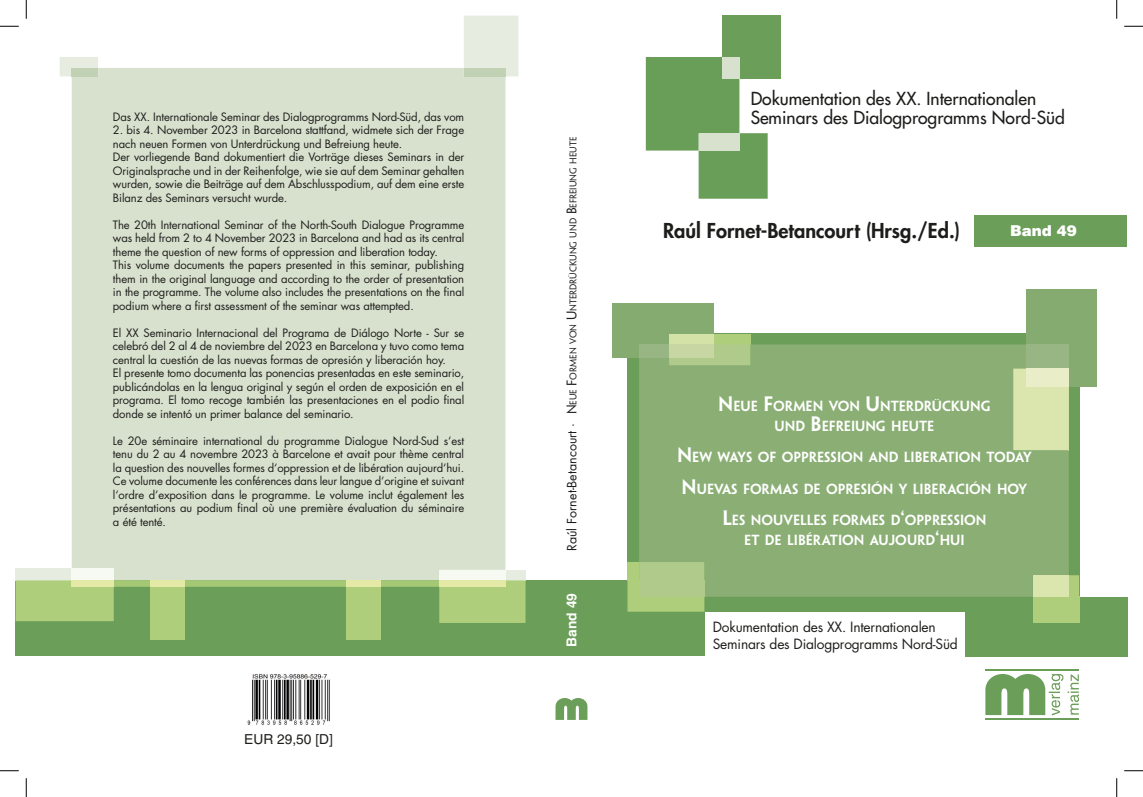
<style>
.page{position:relative;width:1143px;height:797px;background:#fff}
.page>*{position:absolute;margin:0;border:0;box-sizing:border-box;transform-origin:0 0}
.t1{font:800 20px "Futura Std";color:#1d1d1b}
.t2{font:500 17.5px/18.8px "Futura Std";color:#1d1d1b}
.t3{font:900 15px "Helvetica LT Std";color:#fff}
.t4{font:13.75px/16.5px "Futura Std";letter-spacing:-.015em;color:#1d1d1b}
.t5{font:13.75px "Helvetica LT Std";color:#1d1d1b}
.t6{font:700 13.75px "Helvetica LT Std";color:#fff}
.t7{font:600 13.12px/20px "Penumbra Flare Std";color:#fff;text-align:center}
.t8{font:12.5px "Futura Std";color:#1d1d1b}
.t9{font:11.25px/13.5px "Futura Std";letter-spacing:-.01em;color:#1d1d1b}
.t10{font:8.75px "Penumbra Flare Std";color:#1d1d1b}
.s1{font-size:12.5px}
.s2{font-size:18.75px}
</style>
<div class="page">
<div style="left:974px;top:215px;width:153px;height:32px;background:#6b9e58"></div>
<div style="left:722px;top:16px;width:58px;height:63px;background:#6b9e58"></div>
<svg style="left:646px;top:57px;width:121px;height:142px"></svg>
<div style="left:722px;top:57px;width:17px;height:22px;background:#d8e1cd"></div>
<div style="left:698px;top:133px;width:41px;height:18px;background:#d8e1cd"></div>
<svg style="left:985px;top:674px;width:94px;height:41px"></svg>
<hr style="left:985px;top:669px;width:93px;height:2px;background:#6b9e58">
<hr style="left:985px;top:718px;width:93px;height:1px;background:#6b9e58">
<div style="left:627px;top:333px;width:453px;height:278px;background:#6b9e58"></div>
<div style="left:16px;top:580px;width:688px;height:76px;background:#6b9e58"></div>
<div style="left:1026px;top:289px;width:70px;height:98px;background:#85ab70"></div>
<div style="left:612px;top:303px;width:101px;height:55px;background:#85ab70"></div>
<div style="left:965px;top:596px;width:162px;height:60px;background:#6b9e58"></div>
<div style="left:713px;top:333px;width:37px;height:11px;background:#aece7b"></div>
<div style="left:669px;top:333px;width:44px;height:11px;background:#d4e2a7"></div>
<div style="left:505px;top:570px;width:20px;height:10px;background:#e6ecdf"></div>
<div style="left:151px;top:587px;width:34px;height:52px;background:#aece7b"></div>
<div style="left:16px;top:568px;width:56px;height:12px;background:#e6ecdf"></div>
<div style="left:347px;top:587px;width:34px;height:52px;background:#aece7b"></div>
<div style="left:639px;top:344px;width:429px;height:252px;background:#8aae74"></div>
<svg style="left:627px;top:562px;width:77px;height:49px;background:#aecb81"></svg>
<div style="left:639px;top:580px;width:65px;height:16px;background:#afca8a"></div>
<div style="left:1026px;top:344px;width:42px;height:24px;background:#98b683"></div>
<div style="left:639px;top:344px;width:30px;height:14px;background:#98b683"></div>
<svg style="left:669px;top:344px;width:81px;height:21px"></svg>
<div style="left:669px;top:344px;width:44px;height:14px;background:#c7d6a2"></div>
<svg style="left:1068px;top:575px;width:11px;height:21px"></svg>
<div style="left:1032px;top:596px;width:47px;height:26px;background:#aece7b"></div>
<div style="left:1032px;top:575px;width:36px;height:21px;background:#dbe5ae"></div>
<div style="left:1013px;top:368px;width:56px;height:82px;background:#dbe5ae"></div>
<div style="left:1026px;top:368px;width:42px;height:19px;background:#e9eec8"></div>
<svg style="left:555px;top:698px;width:32px;height:22px"></svg>
<img style="left:247px;top:674px;width:83px;height:51px">
<div style="left:72px;top:68px;width:433px;height:512px;background:#d8e1ce"></div>
<svg style="left:16px;top:580px;width:509px;height:43px"></svg>
<div style="left:439px;top:570px;width:66px;height:10px;background:#f7faf2"></div>
<div style="left:439px;top:580px;width:66px;height:7px;background:#e4e9a5"></div>
<div style="left:151px;top:580px;width:34px;height:7px;background:#e4e9a5"></div>
<div style="left:72px;top:568px;width:42px;height:12px;background:#f7faf2"></div>
<div style="left:72px;top:580px;width:42px;height:7px;background:#e4e9a5"></div>
<div style="left:347px;top:580px;width:34px;height:7px;background:#e4e9a5"></div>
<div style="left:464px;top:16px;width:54px;height:60px;background:#e6ecdf"></div>
<div style="left:464px;top:68px;width:41px;height:8px;background:#c1d1b3"></div>
<svg style="left:60px;top:57px;width:38px;height:19px"></svg>
<div style="left:72px;top:68px;width:26px;height:8px;background:#c1d1b3"></div>
<svg style="left:0;top:25px;width:19px;height:2px"></svg>
<svg style="left:1124px;top:25px;width:18px;height:2px"></svg>
<svg style="left:0;top:770px;width:19px;height:1px"></svg>
<svg style="left:1124px;top:770px;width:18px;height:1px"></svg>
<svg style="left:25px;top:0;width:2px;height:19px"></svg>
<svg style="left:25px;top:778px;width:2px;height:19px"></svg>
<svg style="left:1116px;top:0;width:1px;height:19px"></svg>
<svg style="left:1116px;top:778px;width:1px;height:19px"></svg>
<svg style="left:444px;top:287px;width:5px;height:9px"></svg>
<svg style="left:195px;top:300px;width:5px;height:9px"></svg>
<svg style="left:444px;top:395px;width:5px;height:9px"></svg>
<svg style="left:238px;top:503px;width:4px;height:9px"></svg>
<p class="t9" style="left:113px;top:110px;width:353px">Das XX. Internationale Seminar des Dialogprogramms Nord-Süd, das vom</p>
<p class="t9" style="left:113px;top:123px;width:353px">2. bis 4. November 2023 in Barcelona stattfand, widmete sich der Frage nach neuen Formen von Unterdrückung und Befreiung heute.<br>Der vorliegende Band dokumentiert die Vorträge dieses Seminars in der Originalsprache und in der Reihenfolge, wie sie auf dem Seminar gehalten wurden, sowie die Beiträge auf dem Abschlusspodium, auf dem eine erste Bilanz des Seminars versucht wurde.</p>
<p class="t9" style="left:113px;top:218px;width:353px">The 20th International Seminar of the North-South Dialogue Programme was held from 2 to 4 November 2023 in Barcelona and had as its central theme the question of new forms of oppression and liberation today.<br>This volume documents the papers presented in this seminar, publishing them in the original language and according to the order of presentation in the programme. The volume also includes the presentations on the nal podium where a rst assessment of the seminar was attempted.</p>
<p class="t9" style="left:113px;top:326px;width:353px">El XX Seminario Internacional del Programa de Diálogo Norte - Sur se celebró del 2 al 4 de noviembre del 2023 en Barcelona y tuvo como tema central la cuestión de las nuevas formas de opresión y liberación hoy.<br>El presente tomo documenta las ponencias presentadas en este seminario, publicándolas en la lengua original y según el orden de exposición en el programa. El tomo recoge también las presentaciones en el podio nal donde se intentó un primer balance del seminario.</p>
<p class="t9" style="left:113px;top:434px;width:353px;text-align:justify">Le 20e séminaire international du programme Dialogue Nord-Sud s‘est tenu du 2 au 4 novembre 2023 à Barcelone et avait pour thème central la question des nouvelles formes d‘oppression et de libération aujourd‘hui.<br>Ce volume documente les conférences dans leur langue d‘origine et suivant l‘ordre d’exposition dans le programme. Le volume inclut également les présentations au podium nal où une première évaluation du séminaire a été tenté.</p>
<p class="t5" style="left:244px;top:731px;width:90px">EUR 29,50 [D]</p>
<p class="t10" style="left:568px;top:414px;width:279px;rotate:-90deg"><span class="s1">N</span>EUE <span class="s1">F</span>ORMEN VON <span class="s1">U</span>NTERDRÜCKUNG UND <span class="s1">B</span>EFREIUNG HEUTE</p>
<p class="t8" style="left:564px;top:551px;width:129px;rotate:-90deg">Raúl Fornet-Betancourt ·</p>
<p class="t6" style="left:563px;top:646px;width:55px;rotate:-90deg">Band 49</p>
<h2 class="t2" style="left:750px;top:89px;width:316px">Dokumentation des XX. Internationalen<br>Seminars des Dialogprogramms Nord-Süd</h2>
<h1 class="t1" style="left:663px;top:218px;width:298px">Raúl Fornet-Betancourt (Hrsg./Ed.)</h1>
<h3 class="t3" style="left:1010px;top:221px;width:68px">Band 49</h3>
<p class="t7" style="left:718px;top:396px;width:274px"><span class="s2">N</span>EUE <span class="s2">F</span>ORMEN VON <span class="s2">U</span>NTERDRÜCKUNG<br>UND <span class="s2">B</span>EFREIUNG HEUTE</p>
<p class="t7" style="left:677px;top:447px;width:356px"><span class="s2">N</span>EW WAYS OF OPPRESSION AND LIBERATION TODAY</p>
<p class="t7" style="left:681px;top:478px;width:347px"><span class="s2">N</span>UEVAS FORMAS DE OPRESIÓN Y LIBERACIÓN HOY</p>
<p class="t7" style="left:722px;top:510px;width:265px"><span class="s2">L</span>ES NOUVELLES FORMES D<span class="s2">‘</span>OPPRESSION<br>ET DE LIBÉRATION AUJOURD<span class="s2">‘</span>HUI</p>
<p class="t4" style="left:712px;top:619px;width:246px">Dokumentation des XX. Internationalen<br>Seminars des Dialogprogramms Nord-Süd</p>
</div>
